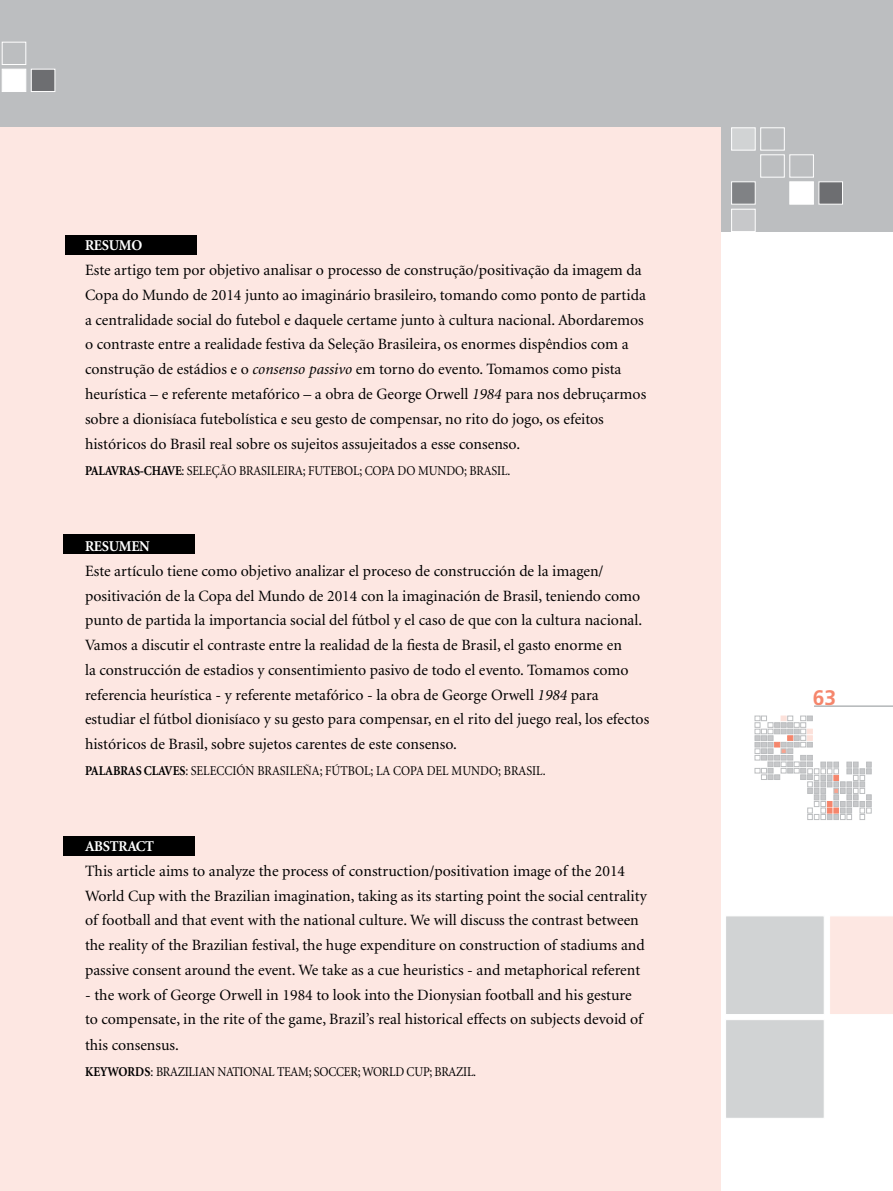
<style>
.page{position:relative;width:893px;height:1191px;background:#fff}
.page>*{position:absolute;margin:0;border:0;box-sizing:border-box;transform-origin:0 0}
.t1{font:700 21px "Frutiger";color:#f5866c}
.t2{font:15.75px/24.8px "Minion";color:#000}
.t3{font:700 15px "Minion";letter-spacing:-.02em;color:#fff}
.t4{font:13.5px "Minion";letter-spacing:-.005em;color:#000;scale:.9 1}
.s1{font-style:italic}
.s2{font-weight:700}
</style>
<div class="page">
<svg style="left:755px;top:716px;width:116px;height:103px"></svg>
<div style="left:0;top:0;width:893px;height:232px;background:#bcbec0"></div>
<div style="left:725px;top:915px;width:100px;height:100px;background:#d1d3d4;border:1px solid #fff"></div>
<div style="left:830px;top:916px;width:63px;height:98px;background:#fde7e2"></div>
<hr style="left:814px;top:706px;width:79px;height:1px;background:#b1b4b6">
<div style="left:731px;top:182px;width:24px;height:22px;background:#808285"></div>
<div style="left:790px;top:182px;width:24px;height:22px;background:#fff"></div>
<div style="left:819px;top:182px;width:24px;height:22px;background:#6d6e71"></div>
<div style="left:760px;top:155px;width:24px;height:22px;border:1px solid #fff"></div>
<div style="left:790px;top:155px;width:24px;height:22px;border:1px solid #fff"></div>
<div style="left:731px;top:128px;width:24px;height:22px;background:#d1d3d4;border:1px solid #fff"></div>
<div style="left:760px;top:128px;width:24px;height:22px;border:1px solid #fff"></div>
<div style="left:731px;top:209px;width:24px;height:23px;background:#c7c8ca;border:1px solid #fff"></div>
<div style="left:2px;top:69px;width:24px;height:23px;background:#fff"></div>
<div style="left:31px;top:69px;width:24px;height:23px;background:#6d6e71;border:1px solid #fff"></div>
<div style="left:2px;top:42px;width:24px;height:23px;border:1px solid #fff"></div>
<div style="left:725px;top:1019px;width:100px;height:99px;background:#d1d3d4;border:1px solid #fff"></div>
<div style="left:0;top:128px;width:721px;height:1063px;background:#fde7e2"></div>
<div style="left:65px;top:235px;width:131px;height:19px;background:#000"></div>
<div style="left:64px;top:534px;width:131px;height:20px;background:#000"></div>
<div style="left:64px;top:836px;width:131px;height:19px;background:#000"></div>
<p class="t3" style="left:85px;top:238px;width:59px">RESUMO</p>
<p class="t2" style="left:85px;top:258px;width:563px">Este artigo tem por objetivo analisar o processo de construção/positivação da imagem da Copa do Mundo de 2014 junto ao imaginário brasileiro, tomando como ponto de partida a centralidade social do futebol e daquele certame junto à cultura nacional. Abordaremos o contraste entre a realidade festiva da Seleção Brasileira, os enormes dispêndios com a construção de estádios e o <span class="s1">consenso passivo</span> em torno do evento. Tomamos como pista heurística – e referente metafórico – a obra de George Orwell <span class="s1">1984</span> para nos debruçarmos sobre a dionisíaca futebolística e seu gesto de compensar, no rito do jogo, os efeitos históricos do Brasil real sobre os sujeitos assujeitados a esse consenso.</p>
<p class="t4" style="left:85px;top:463px;width:274px"><span class="s2">PALAVRAS-CHAVE</span>: seleção bras ileira; futebo</p>
<p class="t4" style="left:353px;top:463px;width:176px">l; copa do mundo; Brasil.</p>
<p class="t3" style="left:85px;top:538px;width:66px">RESUMEN</p>
<p class="t2" style="left:85px;top:559px;width:566px">Este artículo tiene como objetivo analizar el proceso de construcción de la imagen/ positivación de la Copa del Mundo de 2014 con la imaginación de Brasil, teniendo como punto de partida la importancia social del fútbol y el caso de que con la cultura nacional.<br>Vamos a discutir el contraste entre la realidad de la fiesta de Brasil, el gasto enorme en<br>la construcción de estadios y consentimiento pasivo de todo el evento. Tomamos como referencia heurística - y referente metafórico - la obra de George Orwell <span class="s1">1984</span> para estudiar el fútbol dionisíaco y su gesto para compensar, en el rito del juego real, los efectos históricos de Brasil, sobre sujetos carentes de este consenso.</p>
<p class="t4" style="left:85px;top:763px;width:513px"><span class="s2">PALABRAS CLAVES</span>: Selección brasileña; fútbol; la copa del mundo ; Brasil.</p>
<p class="t3" style="left:85px;top:838px;width:71px">ABSTRACT</p>
<p class="t2" style="left:85px;top:859px;width:563px">This article aims to analyze the process of construction/positivation image of the 2014<br>World Cup with the Brazilian imagination, taking as its starting point the social centrality of football and that event with the national culture. We will discuss the contrast between the reality of the Brazilian festival, the huge expenditure on construction of stadiums and passive consent around the event. We take as a cue heuristics - and metaphorical referent</p>
<p class="t2" style="left:85px;top:982px;width:561px">- the work of George Orwell in 1984 to look into the Dionysian football and his gesture to compensate, in the rite of the game, Brazil’s real historical effects on subjects devoid of this consensus.</p>
<p class="t4" style="left:85px;top:1064px;width:224px"><span class="s2">KEYWORDS</span>: Brazilian national team</p>
<p class="t4" style="left:309px;top:1064px;width:15px">; socce</p>
<p class="t4" style="left:350px;top:1064px;width:141px">r; world cup; Brazil.</p>
<h1 class="t1" style="left:813px;top:686px;width:25px">63</h1>
</div>
